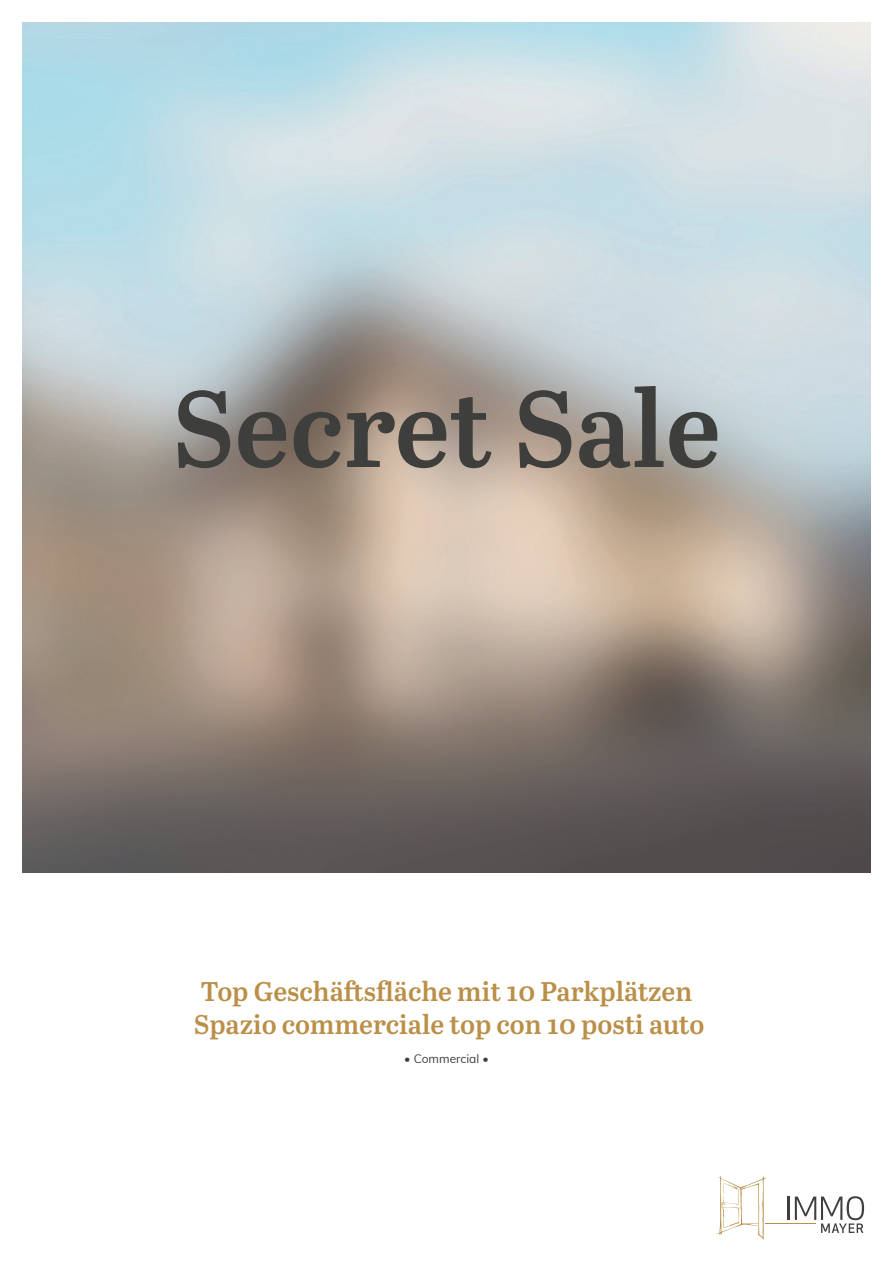
<style>
.page{position:relative;width:893px;height:1263px;background:#fff}
.page>*{position:absolute;margin:0;border:0;box-sizing:border-box;transform-origin:0 0}
.t1{font:600 108px "Abril Text";color:#3e3e3c}
.t2{font:600 27px/33px "Abril Text";color:#ba8f48}
.t3{font:12px "Muli";color:#3e3e3c}
</style>
<div class="page">
<img style="left:22px;top:22px;width:849px;height:850px">
<hr style="left:787px;top:1196px;width:2px;height:24px;background:#3e3e3c">
<svg style="left:795px;top:1196px;width:69px;height:37px"></svg>
<hr style="left:765px;top:1223px;width:51px;height:1px;background:#ba8f48">
<svg style="left:716px;top:1176px;width:50px;height:64px"></svg>
<h1 class="t1" style="left:172px;top:350px;width:551px">Secret Sale</h1>
<p class="t2" style="left:194px;top:973px;width:512px">Top Geschäftsfläche mit 10 Parkplätzen<br>Spazio commerciale top con 10 posti auto</p>
<p class="t3" style="left:404px;top:1050px;width:86px">• Commercial •</p>
</div>
